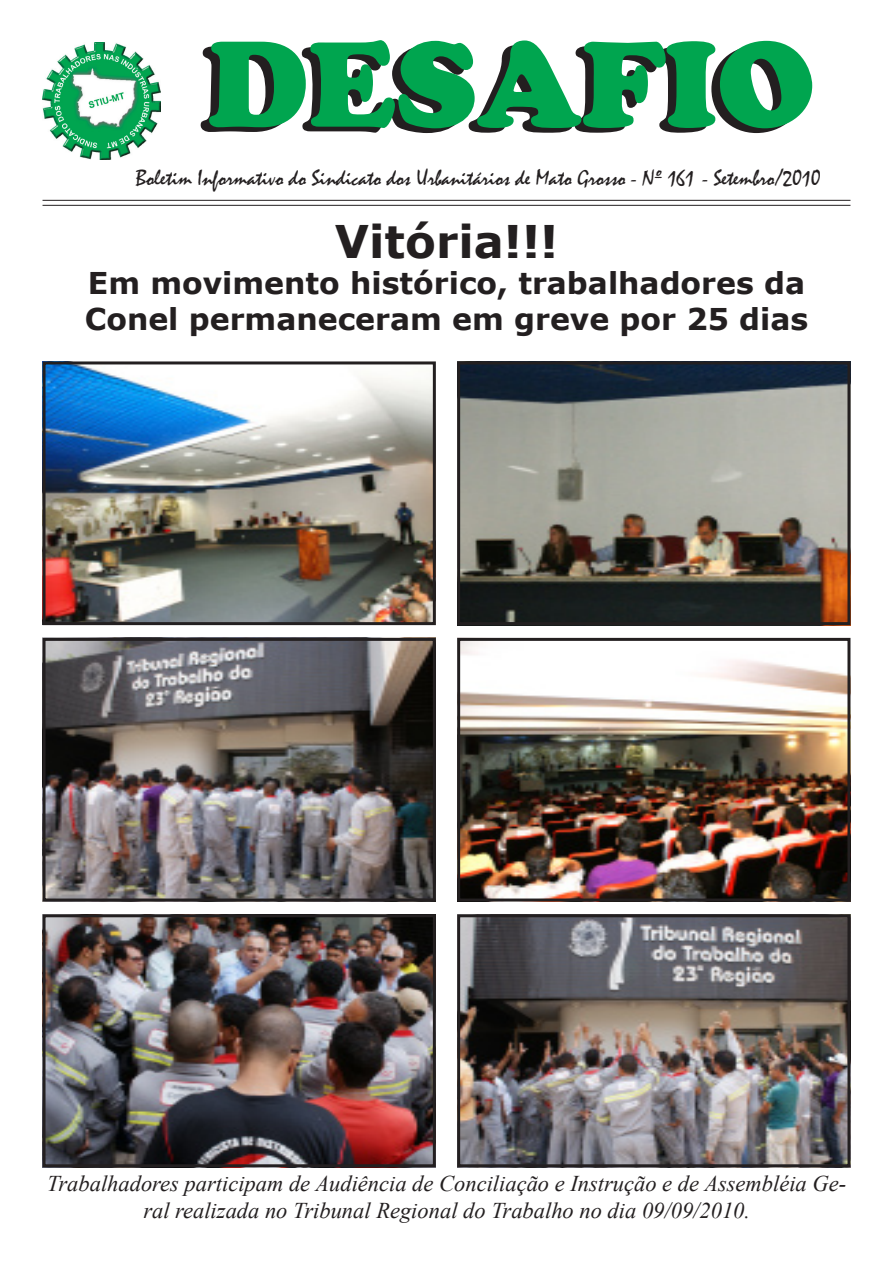
<style>
.page{position:relative;width:893px;height:1263px;background:#fff}
.page>*{position:absolute;margin:0;border:0;box-sizing:border-box;transform-origin:0 0}
.t1{font:120px "Cooper Black Std";color:#00a54f}
.t2{font:700 45px "Verdana";color:#231f20}
.t3{font:700 30px/36px "Verdana";color:#231f20}
.t4{font:italic 22.5px/27px "Times New Roman";color:#231f20;text-align:center}
.t5{font:22.5px "Mistral";color:#231f20}
</style>
<div class="page">
<hr style="left:43px;top:200px;width:807px;height:1px;background:#231f20">
<hr style="left:43px;top:205px;width:807px;height:1px;background:#231f20">
<img style="left:43px;top:43px;width:117px;height:116px">
<img style="left:461px;top:642px;width:385px;height:255px">
<img style="left:47px;top:365px;width:385px;height:256px">
<img style="left:461px;top:918px;width:385px;height:245px">
<img style="left:47px;top:642px;width:385px;height:255px">
<img style="left:461px;top:365px;width:385px;height:256px">
<img style="left:47px;top:918px;width:385px;height:245px">
<div style="left:43px;top:361px;width:393px;height:264px;border:3px solid #231f20"></div>
<div style="left:457px;top:361px;width:393px;height:264px;border:3px solid #231f20"></div>
<div style="left:43px;top:638px;width:393px;height:263px;border:3px solid #231f20"></div>
<div style="left:457px;top:638px;width:393px;height:263px;border:3px solid #231f20"></div>
<div style="left:43px;top:914px;width:393px;height:253px;border:3px solid #231f20"></div>
<div style="left:457px;top:914px;width:393px;height:253px;border:3px solid #231f20"></div>
<p class="t1" style="left:207px;top:12px;width:609px">DESAFIO</p>
<p class="t5" style="left:136px;top:164px;width:687px">Boletim Informativo do Sindicato dos Urbanitários de Mato Grosso - Nº 161 - Setembro/2010</p>
<p class="t2" style="left:335px;top:209px;width:225px">Vitória!!!</p>
<p class="t3" style="left:85px;top:264px;width:725px">Em movimento histórico, trabalhadores da<br>Conel permaneceram em greve por 25 dias</p>
<p class="t4" style="left:47px;top:1170px;width:800px">Trabalhadores participam de Audiência de Conciliação e Instrução e de Assembléia Ge&shy;ral realizada no Tribunal Regional do Trabalho no dia 09/09/2010.</p>
</div>
